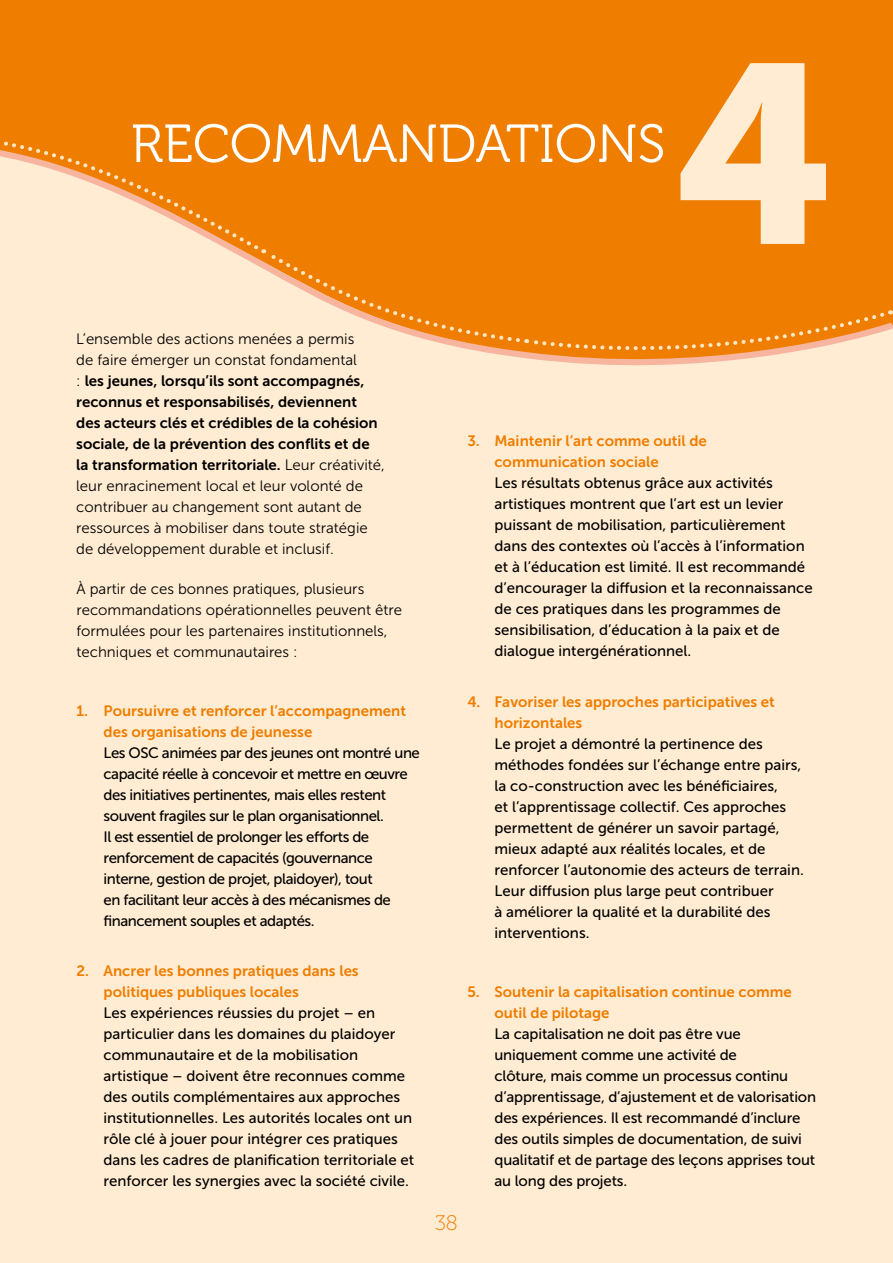
<style>
.page{position:relative;width:893px;height:1263px;background:#fff}
.page>*{position:absolute;margin:0;border:0;box-sizing:border-box;transform-origin:0 0}
.t1{font:252.9px "Museo Sans 900";color:#ffecd2}
.t2{font:53.4px "Museo 300";color:#fff}
.t3{font:21px "Museo 100";color:#ef7d00}
.t4{font:15px/21px "Museo Sans 500";color:#000}
.t5{font:15px/21px "Museo Sans 300";color:#000}
.t6{font:15px/21px "Museo Sans 500";letter-spacing:-.03em;color:#000}
.t7{font:15px/21px "Museo Sans 700";color:#ef7d00}
.t8{font:15px/21px "Museo Sans 700";color:#000}
.s1{font-family:"Museo Sans 300"}
</style>
<div class="page">
<div style="left:0;top:378px;width:893px;height:885px;background:#ffecd2"></div>
<div style="left:0;top:0;width:891px;height:106px;background:#ef7d00"></div>
<svg style="left:0;top:106px;width:893px;height:272px;background:#f39d3f"></svg>
<h2 class="t2" style="left:131px;top:115px;width:536px">RECOMMANDATIONS</h2>
<h1 class="t1" style="left:674px;top:12px;width:164px">4</h1>
<p class="t5" style="left:76px;top:328px;width:282px">L’ensemble des actions menées a permis de faire émerger un constat fondamental</p>
<p class="t8" style="left:76px;top:370px;width:310px"><span class="s1">:</span> les jeunes, lorsqu’ils sont accompagnés, reconnus et responsabilisés, deviennent des acteurs clés et crédibles de la cohésion sociale, de la prévention des conflits et de la transformation territoriale. <span class="s1">Leur créativité,</span></p>
<p class="t5" style="left:76px;top:475px;width:293px">leur enracinement local et leur volonté de contribuer au changement sont autant de ressources à mobiliser dans toute stratégie de développement durable et inclusif.</p>
<p class="t5" style="left:77px;top:578px;width:327px">À partir de ces bonnes pratiques, plusieurs recommandations opérationnelles peuvent être formulées pour les partenaires institutionnels, techniques et communautaires :</p>
<p class="t7" style="left:104px;top:700px;width:304px;text-indent:-27px">1. Poursuivre et renforcer l’accompagnement des organisations de jeunesse</p>
<p class="t6" style="left:104px;top:742px;width:318px">Les OSC animées par des jeunes ont montré une capacité réelle à concevoir et mettre en œuvre des initiatives pertinentes, mais elles restent souvent fragiles sur le plan organisationnel.<br>Il est essentiel de prolonger les efforts de renforcement de capacités (gouvernance interne, gestion de projet, plaidoyer), tout<br>en facilitant leur accès à des mécanismes de financement souples et adaptés.</p>
<p class="t7" style="left:104px;top:961px;width:257px;text-indent:-27px">2. Ancrer les bonnes pratiques dans les politiques publiques locales</p>
<p class="t4" style="left:104px;top:1003px;width:312px">Les expériences réussies du projet – en particulier dans les domaines du plaidoyer communautaire et de la mobilisation artistique – doivent être reconnues comme des outils complémentaires aux approches institutionnelles. Les autorités locales ont un rôle clé à jouer pour intégrer ces pratiques dans les cadres de planification territoriale et renforcer les synergies avec la société civile.</p>
<p class="t7" style="left:494px;top:431px;width:214px;text-indent:-27px">3. Maintenir l’art comme outil de communication sociale</p>
<p class="t4" style="left:494px;top:473px;width:320px">Les résultats obtenus grâce aux activités artistiques montrent que l’art est un levier puissant de mobilisation, particulièrement dans des contextes où l’accès à l’information et à l’éducation est limité. Il est recommandé d’encourager la diffusion et la reconnaissance de ces pratiques dans les programmes de sensibilisation, d’éducation à la paix et de dialogue intergénérationnel.</p>
<p class="t7" style="left:494px;top:691px;width:282px;text-indent:-27px">4. Favoriser les approches participatives et horizontales</p>
<p class="t4" style="left:494px;top:733px;width:311px">Le projet a démontré la pertinence des méthodes fondées sur l’échange entre pairs, la co-construction avec les bénéficiaires,<br>et l’apprentissage collectif. Ces approches permettent de générer un savoir partagé, mieux adapté aux réalités locales, et de renforcer l’autonomie des acteurs de terrain.<br>Leur diffusion plus large peut contribuer<br>à améliorer la qualité et la durabilité des interventions.</p>
<h3 class="t3" style="left:435px;top:1211px;width:24px">38</h3>
<p class="t7" style="left:494px;top:981px;width:299px;text-indent:-27px">5. Soutenir la capitalisation continue comme outil de pilotage</p>
<p class="t4" style="left:494px;top:1023px;width:323px">La capitalisation ne doit pas être vue uniquement comme une activité de<br>clôture, mais comme un processus continu d’apprentissage, d’ajustement et de valorisation des expériences. Il est recommandé d’inclure des outils simples de documentation, de suivi qualitatif et de partage des leçons apprises tout au long des projets.</p>
</div>
